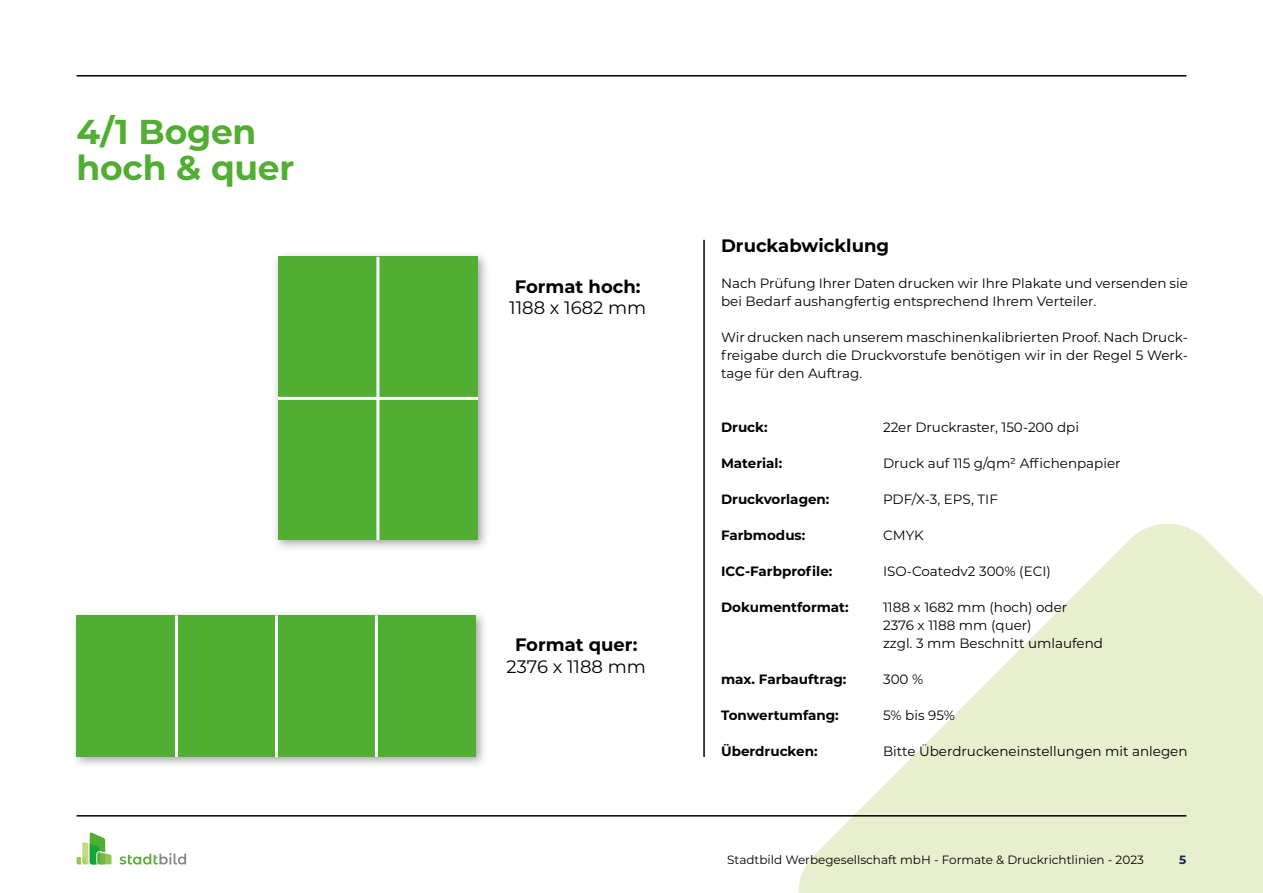
<style>
.page{position:relative;width:1263px;height:893px;background:#fff}
.page>*{position:absolute;margin:0;border:0;box-sizing:border-box;transform-origin:0 0}
.t1{font:700 34.5px/36px "Montserrat";letter-spacing:-.01em;color:#52ae32}
.t2{font:700 18px "Montserrat";color:#000}
.t3{font:18px "Montserrat";color:#000}
.t4{font:13.5px/18px "Montserrat";color:#000}
.t5{font:700 13.5px "Montserrat";color:#000}
.t6{font:12px "Montserrat";color:#000}
.t7{font:700 12px "Montserrat";color:#14255e}
</style>
<div class="page">
<svg style="left:798px;top:523px;width:465px;height:370px;fill:#e8efce"></svg>
<hr style="left:77px;top:815px;width:1109px;height:2px;background:#000">
<svg style="left:120px;top:853px;width:66px;height:11px"></svg>
<svg style="left:76px;top:832px;width:36px;height:32px"></svg>
<hr style="left:77px;top:75px;width:1109px;height:2px;background:#000">
<div style="left:272px;top:251px;width:218px;height:301px;background:#000;opacity:.35"></div>
<div style="left:278px;top:257px;width:200px;height:283px;background:#52ae32"></div>
<hr style="left:278px;top:397px;width:200px;height:3px;background:#fff">
<hr style="left:376px;top:257px;width:3px;height:283px;background:#fff">
<hr style="left:703px;top:240px;width:2px;height:517px;background:#000">
<div style="left:71px;top:609px;width:418px;height:160px;background:#000;opacity:.35"></div>
<div style="left:77px;top:615px;width:399px;height:142px;background:#52ae32"></div>
<hr style="left:175px;top:615px;width:3px;height:142px;background:#fff">
<hr style="left:275px;top:615px;width:3px;height:142px;background:#fff">
<hr style="left:375px;top:615px;width:3px;height:142px;background:#fff">
<h1 class="t1" style="left:77px;top:112px;width:219px">4/1 Bogen hoch &amp; quer</h1>
<h2 class="t2" style="left:515px;top:273px;width:127px">Format hoch:</h2>
<h2 class="t3" style="left:509px;top:296px;width:139px">1188 x 1682 mm</h2>
<h2 class="t2" style="left:515px;top:632px;width:124px">Format quer:</h2>
<h2 class="t3" style="left:507px;top:654px;width:141px">2376 x 1188 mm</h2>
<h2 class="t2" style="left:721px;top:233px;width:170px">Druckabwicklung</h2>
<p class="t4" style="left:721px;top:274px;width:468px">Nach Prüfung Ihrer Daten drucken wir Ihre Plakate und versenden sie bei Bedarf aushangfertig entsprechend Ihrem Verteiler.</p>
<p class="t4" style="left:721px;top:328px;width:468px;text-align:justify">Wir drucken nach unserem maschinenkalibrierten Proof. Nach Druck&shy;freigabe durch die Druckvorstufe benötigen wir in der Regel 5 Werk&shy;tage für den Auftrag.</p>
<p class="t5" style="left:721px;top:417px;width:48px">Druck:</p>
<p class="t4" style="left:883px;top:418px;width:197px">22er Druckraster, 150-200 dpi</p>
<p class="t5" style="left:721px;top:453px;width:63px">Material:</p>
<p class="t4" style="left:883px;top:454px;width:239px">Druck auf 115 g/qm² Affichenpapier</p>
<p class="t5" style="left:721px;top:489px;width:110px">Druckvorlagen:</p>
<p class="t4" style="left:883px;top:490px;width:116px">PDF/X-3, EPS, TIF</p>
<p class="t5" style="left:721px;top:525px;width:86px">Farbmodus:</p>
<p class="t4" style="left:883px;top:526px;width:42px">CMYK</p>
<p class="t5" style="left:721px;top:561px;width:113px">ICC-Farbprofile:</p>
<p class="t4" style="left:883px;top:562px;width:169px">ISO-Coatedv2 300% (ECI)</p>
<p class="t5" style="left:721px;top:597px;width:129px">Dokumentformat:</p>
<p class="t4" style="left:883px;top:598px;width:221px">1188 x 1682 mm (hoch) oder<br>2376 x 1188 mm (quer)<br>zzgl. 3 mm Beschnitt umlaufend</p>
<p class="t5" style="left:721px;top:669px;width:127px">max. Farbauftrag:</p>
<p class="t4" style="left:883px;top:670px;width:42px">300 %</p>
<p class="t5" style="left:721px;top:705px;width:119px">Tonwertumfang:</p>
<p class="t4" style="left:883px;top:706px;width:74px">5% bis 95%</p>
<p class="t5" style="left:721px;top:741px;width:98px">Überdrucken:</p>
<p class="t4" style="left:883px;top:742px;width:306px">Bitte Überdruckeneinstellungen mit anlegen</p>
<p class="t6" style="left:727px;top:852px;width:418px">Stadtbild Werbegesellschaft mbH - Formate &amp; Druckrichtlinien - 2023</p>
<p class="t7" style="left:1179px;top:851px;width:9px">5</p>
</div>
